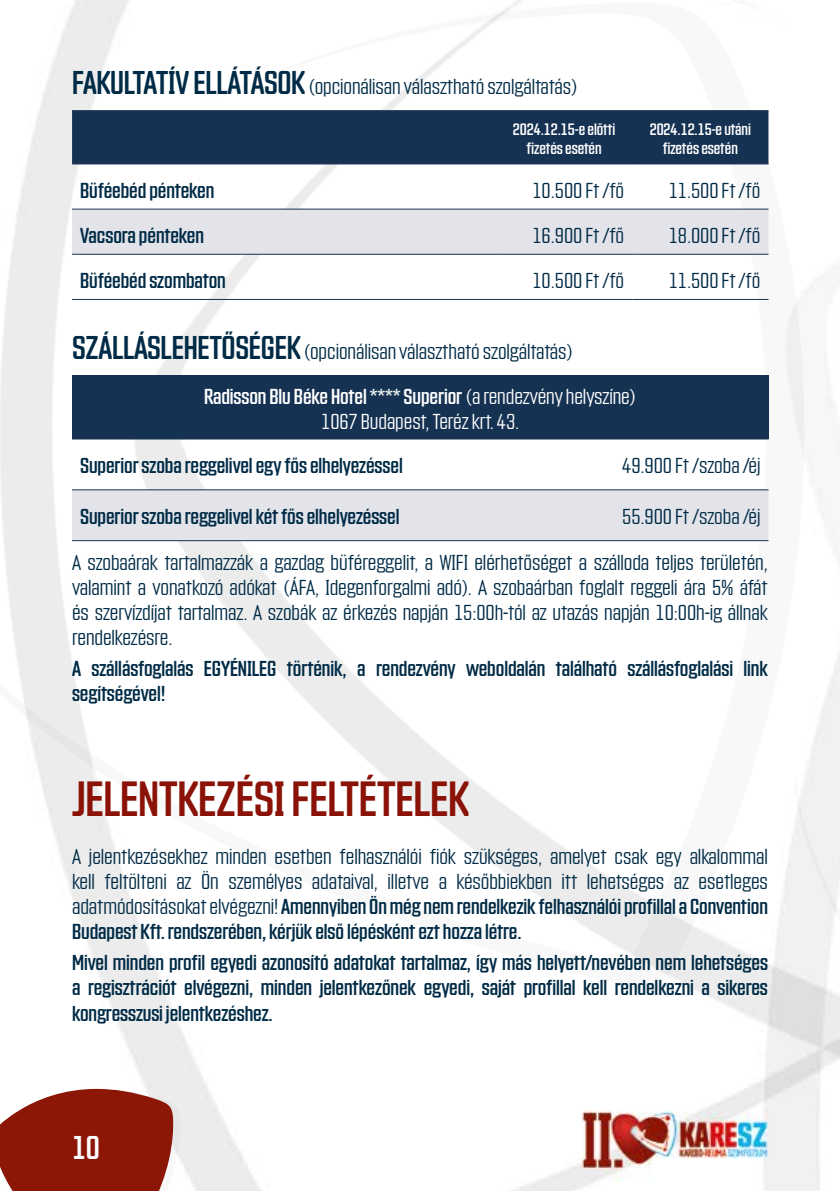
<style>
.page{position:relative;width:840px;height:1191px;background:#fff}
.page>*{position:absolute;margin:0;border:0;box-sizing:border-box;transform-origin:0 0}
.t1{font:48px "Countach";letter-spacing:-.01em;color:#8a1207}
.t2{font:32px "Countach";color:#fff}
.t3{font:300 21px/25.2px "Countach";letter-spacing:-.005em;color:#002b46}
.t4{font:21px/25.2px "Countach";letter-spacing:-.005em;color:#002b46}
.t5{font:300 21px "Countach";letter-spacing:-.005em;color:#fff}
.t6{font:16px/19.2px "Countach";letter-spacing:-.005em;color:#fff;text-align:center}
.s1{font-weight:400;font-size:32px}
.s2{font-weight:400;color:#fff}
.s3{color:#fff}
.s4{font-weight:400}
</style>
<div class="page">
<img style="left:75px;top:0;width:718px;height:1191px">
<img style="left:70px;top:2px;width:769px;height:991px">
<img style="left:0;top:14px;width:824px;height:951px">
<img style="left:174px;top:1088px;width:7px;height:103px">
<img style="left:0;top:1088px;width:174px;height:103px">
<div style="left:72px;top:111px;width:696px;height:52px;background:#163253"></div>
<div style="left:72px;top:210px;width:696px;height:44px;background:#e3e3ea"></div>
<hr style="left:72px;top:110px;width:423px;height:1px;background:#163253">
<hr style="left:495px;top:110px;width:137px;height:1px;background:#163253">
<hr style="left:632px;top:110px;width:136px;height:1px;background:#163253">
<hr style="left:72px;top:163px;width:423px;height:1px;background:#163253">
<hr style="left:495px;top:163px;width:137px;height:1px;background:#163253">
<hr style="left:632px;top:163px;width:136px;height:1px;background:#163253">
<hr style="left:72px;top:209px;width:423px;height:1px;background:#163253">
<hr style="left:495px;top:209px;width:137px;height:1px;background:#163253">
<hr style="left:632px;top:209px;width:136px;height:1px;background:#163253">
<hr style="left:72px;top:254px;width:423px;height:1px;background:#163253">
<hr style="left:495px;top:254px;width:137px;height:1px;background:#163253">
<hr style="left:632px;top:254px;width:136px;height:1px;background:#163253">
<hr style="left:72px;top:299px;width:423px;height:1px;background:#163253">
<hr style="left:495px;top:299px;width:137px;height:1px;background:#163253">
<hr style="left:632px;top:299px;width:136px;height:1px;background:#163253">
<div style="left:72px;top:376px;width:696px;height:63px;background:#163253"></div>
<div style="left:72px;top:490px;width:696px;height:50px;background:#e3e3ea"></div>
<hr style="left:72px;top:375px;width:480px;height:1px;background:#163253">
<hr style="left:552px;top:375px;width:216px;height:1px;background:#163253">
<hr style="left:72px;top:489px;width:480px;height:1px;background:#163253">
<hr style="left:552px;top:489px;width:216px;height:1px;background:#163253">
<hr style="left:72px;top:540px;width:480px;height:1px;background:#163253">
<hr style="left:552px;top:540px;width:216px;height:1px;background:#163253">
<p class="t3" style="left:72px;top:72px;width:507px"><span class="s1">FAKULTATÍV ELLÁTÁSOK</span> (opcionálisan választható szolgáltatás)</p>
<p class="t6" style="left:512px;top:118px;width:104px">2024.12.15-e előtti fizetés esetén</p>
<p class="t6" style="left:649px;top:118px;width:103px">2024.12.15-e utáni fizetés esetén</p>
<p class="t4" style="left:80px;top:176px;width:136px">Büféebéd pénteken</p>
<p class="t3" style="left:532px;top:176px;width:93px">10.500 Ft /fő</p>
<p class="t3" style="left:668px;top:176px;width:93px">11.500 Ft /fő</p>
<p class="t4" style="left:80px;top:221px;width:125px">Vacsora pénteken</p>
<p class="t3" style="left:532px;top:221px;width:93px">16.900 Ft /fő</p>
<p class="t3" style="left:668px;top:221px;width:93px">18.000 Ft /fő</p>
<p class="t4" style="left:80px;top:266px;width:147px">Büféebéd szombaton</p>
<p class="t3" style="left:532px;top:266px;width:93px">10.500 Ft /fő</p>
<p class="t3" style="left:668px;top:266px;width:93px">11.500 Ft /fő</p>
<p class="t3" style="left:204px;top:327px;width:433px;line-height:45.2px;text-indent:-132px"><span class="s1">SZÁLLÁSLEHETŐSÉGEK</span> (opcionálisan választható szolgáltatás)<br><span class="s2">Radisson Blu Béke Hotel **** Superior</span> <span class="s3">(a rendezvény helyszíne)</span></p>
<p class="t5" style="left:321px;top:408px;width:199px">1067 Budapest, Teréz krt. 43.</p>
<p class="t4" style="left:80px;top:451px;width:324px">Superior szoba reggelivel egy fős elhelyezéssel</p>
<p class="t3" style="left:622px;top:451px;width:140px">49.900 Ft /szoba /éj</p>
<p class="t4" style="left:80px;top:502px;width:321px">Superior szoba reggelivel két fős elhelyezéssel</p>
<p class="t3" style="left:72px;top:492px;width:697px;line-height:46px;text-indent:550px">55.900 Ft /szoba /éj<br>A szobaárak tartalmazzák a gazdag büféreggelit, a WIFI elérhetőséget a szálloda teljes területén,</p>
<p class="t3" style="left:72px;top:573px;width:697px;text-align:justify">valamint a vonatkozó adókat (ÁFA, Idegenforgalmi adó). A szobaárban foglalt reggeli ára 5% áfát és szervízdíjat tartalmaz. A szobák az érkezés napján 15:00h-tól az utazás napján 10:00h-ig állnak rendelkezésre.</p>
<p class="t4" style="left:72px;top:654px;width:697px">A szállásfoglalás EGYÉNILEG történik, a rendezvény weboldalán található szállásfoglalási link segítségével!</p>
<h1 class="t1" style="left:72px;top:767px;width:398px">JELENTKEZÉSI FELTÉTELEK</h1>
<p class="t3" style="left:72px;top:842px;width:697px;text-align:justify">A jelentkezésekhez minden esetben felhasználói fiók szükséges, amelyet csak egy alkalommal kell feltölteni az Ön személyes adataival, illetve a későbbiekben itt lehetséges az esetleges adatmódosításokat elvégezni! <span class="s4">Amennyiben Ön még nem rendelkezik felhasználói profillal a Convention Budapest Kft. rendszerében, kérjük első lépésként ezt hozza létre.</span></p>
<p class="t4" style="left:72px;top:948px;width:697px;text-align:justify">Mivel minden profil egyedi azonosító adatokat tartalmaz, így más helyett/nevében nem lehetséges a regisztrációt elvégezni, minden jelentkezőnek egyedi, saját profillal kell rendelkezni a sikeres kongresszusi jelentkezéshez.</p>
<h2 class="t2" style="left:72px;top:1127px;width:29px">10</h2>
</div>
